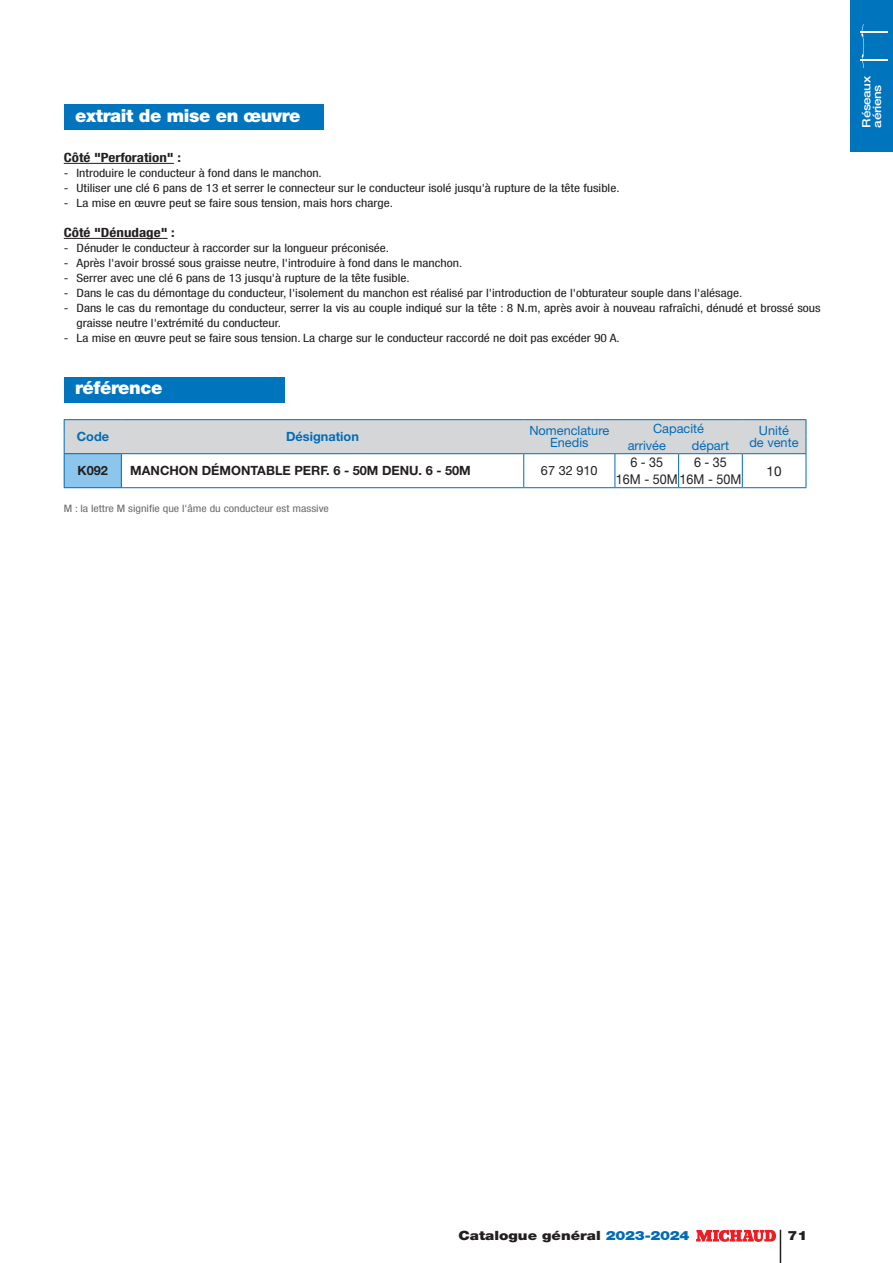
<style>
.page{position:relative;width:893px;height:1263px;background:#fff}
.page>*{position:absolute;margin:0;border:0;box-sizing:border-box;transform-origin:0 0}
.t1{font:900 18px "Helvetica Neue LT Pro";letter-spacing:-.02em;color:#fff}
.t2{font:13.5px/16.2px "Helvetica Neue LT Pro";color:#231f20;scale:.93 1}
.t3{font:13.5px "Helvetica Neue LT Pro";color:#231f20}
.t4{font:12.75px/12px "Helvetica Neue LT Pro";color:#006cb7;text-align:center}
.t5{font:700 12.75px "Helvetica Neue LT Pro";color:#231f20}
.t6{font:700 condensed 12.75px "Helvetica Neue LT Pro";color:#231f20;scale:1.18 1}
.t7{font:900 12.75px "Helvetica Neue LT Pro";color:#231f20;scale:1.18 1}
.t8{font:700 12.75px "Helvetica Neue LT Pro";color:#006cb7}
.t9{font:12.75px "Helvetica Neue LT Pro";color:#231f20}
.t10{font:condensed 11.55px/15px "Helvetica Neue LT Pro";color:#231f20;scale:1.18 1}
.t11{font:500 11.55px/10.5px "Helvetica Neue LT Pro";letter-spacing:-.03em;color:#fff;scale:1.18 1}
.t12{font:condensed 10.2px "Helvetica Neue LT Pro";color:#6c6d70;scale:1.18 1}
.s1{color:#006cb7}
</style>
<div class="page">
<hr style="left:0;top:0;width:1px;height:64px;background:#0074bd">
<hr style="left:780px;top:1230px;width:1px;height:33px;background:#231f20">
<svg style="left:696px;top:1230px;width:80px;height:12px"></svg>
<div style="left:850px;top:0;width:43px;height:152px;background:#0074bd"></div>
<svg style="left:861px;top:24px;width:27px;height:44px"></svg>
<hr style="left:64px;top:163px;width:110px;height:1px;background:#231f20">
<hr style="left:64px;top:238px;width:104px;height:1px;background:#231f20">
<div style="left:65px;top:105px;width:259px;height:25px;background:#0074bd"></div>
<hr style="left:64px;top:419px;width:57px;height:1px;background:#006cb7">
<hr style="left:121px;top:419px;width:403px;height:1px;background:#006cb7">
<hr style="left:524px;top:419px;width:91px;height:1px;background:#006cb7">
<hr style="left:615px;top:419px;width:64px;height:1px;background:#006cb7">
<hr style="left:679px;top:419px;width:63px;height:1px;background:#006cb7">
<hr style="left:742px;top:419px;width:64px;height:1px;background:#006cb7">
<svg style="left:64px;top:420px;width:743px;height:68px"></svg>
<hr style="left:64px;top:454px;width:1px;height:33px;background:#006cb7">
<hr style="left:64px;top:453px;width:57px;height:1px;background:#006cb7">
<hr style="left:64px;top:487px;width:57px;height:1px;background:#006cb7">
<hr style="left:121px;top:454px;width:1px;height:33px;background:#006cb7">
<hr style="left:121px;top:453px;width:403px;height:1px;background:#006cb7">
<hr style="left:121px;top:487px;width:403px;height:1px;background:#006cb7">
<hr style="left:523px;top:454px;width:1px;height:33px;background:#006cb7">
<hr style="left:524px;top:453px;width:91px;height:1px;background:#006cb7">
<hr style="left:524px;top:487px;width:91px;height:1px;background:#006cb7">
<hr style="left:615px;top:454px;width:1px;height:33px;background:#006cb7">
<hr style="left:615px;top:453px;width:64px;height:1px;background:#006cb7">
<hr style="left:615px;top:487px;width:64px;height:1px;background:#006cb7">
<hr style="left:678px;top:454px;width:1px;height:33px;background:#006cb7">
<hr style="left:679px;top:453px;width:63px;height:1px;background:#006cb7">
<hr style="left:679px;top:487px;width:63px;height:1px;background:#006cb7">
<hr style="left:742px;top:454px;width:1px;height:33px;background:#006cb7">
<hr style="left:742px;top:453px;width:64px;height:1px;background:#006cb7">
<hr style="left:806px;top:454px;width:1px;height:33px;background:#006cb7">
<hr style="left:742px;top:487px;width:64px;height:1px;background:#006cb7">
<div style="left:65px;top:377px;width:220px;height:25px;background:#0074bd"></div>
<h1 class="t1" style="left:75px;top:104px;width:227px">extrait de mise en œuvre</h1>
<p class="t6" style="left:64px;top:150px;width:101px">Côté "Perforation" :</p>
<p class="t10" style="left:64px;top:165px;width:220px">- Introduire le conducteur à fond dans le manchon.</p>
<p class="t10" style="left:64px;top:180px;width:472px">- Utiliser une clé 6 pans de 13 et serrer le connecteur sur le conducteur isolé jusqu'à rupture de la tête fusible.</p>
<p class="t10" style="left:64px;top:195px;width:280px">- La mise en œuvre peut se faire sous tension, mais hors charge.</p>
<p class="t6" style="left:64px;top:225px;width:96px">Côté "Dénudage" :</p>
<p class="t10" style="left:64px;top:240px;width:277px">- Dénuder le conducteur à raccorder sur la longueur préconisée.</p>
<p class="t10" style="left:64px;top:255px;width:339px">- Après l'avoir brossé sous graisse neutre, l'introduire à fond dans le manchon.</p>
<p class="t10" style="left:64px;top:270px;width:295px">- Serrer avec une clé 6 pans de 13 jusqu'à rupture de la tête fusible.</p>
<p class="t10" style="left:64px;top:285px;width:576px">- Dans le cas du démontage du conducteur, l'isolement du manchon est réalisé par l'introduction de l'obturateur souple dans l'alésage.</p>
<p class="t10" style="left:77px;top:300px;width:632px;text-indent:-13px">- Dans le cas du remontage du conducteur, serrer la vis au couple indiqué sur la tête : 8 N.m, après avoir à nouveau rafraîchi, dénudé et brossé sous graisse neutre l'extrémité du conducteur.</p>
<p class="t10" style="left:64px;top:330px;width:473px">- La mise en œuvre peut se faire sous tension. La charge sur le conducteur raccordé ne doit pas excéder 90 A.</p>
<h1 class="t1" style="left:75px;top:376px;width:89px">référence</h1>
<p class="t8" style="left:77px;top:429px;width:34px">Code</p>
<p class="t8" style="left:286px;top:429px;width:74px">Désignation</p>
<p class="t4" style="left:529px;top:424px;width:81px">Nomenclature<br>Enedis</p>
<p class="t4" style="left:653px;top:422px;width:52px">Capacité</p>
<p class="t4" style="left:759px;top:424px;width:31px">Unité</p>
<p class="t4" style="left:628px;top:439px;width:40px">arrivée</p>
<p class="t4" style="left:692px;top:439px;width:39px">départ</p>
<p class="t4" style="left:749px;top:436px;width:51px">de vente</p>
<p class="t5" style="left:78px;top:463px;width:32px">K092</p>
<p class="t5" style="left:130px;top:463px;width:342px">MANCHON DÉMONTABLE PERF. 6 - 50M DENU. 6 - 50M</p>
<p class="t9" style="left:541px;top:463px;width:58px">67 32 910</p>
<p class="t2" style="left:616px;top:454px;width:136px;text-indent:14px">6 - 35<br>16M - 50M 16M - 50M</p>
<p class="t2" style="left:694px;top:454px;width:37px">6 - 35</p>
<p class="t12" style="left:64px;top:502px;width:226px">M : la lettre M signifie que l'âme du conducteur est massive</p>
<p class="t3" style="left:767px;top:462px;width:17px">10</p>
<p class="t11" style="left:861px;top:128px;width:45px;rotate:-90deg">Réseaux aériens</p>
<p class="t7" style="left:458px;top:1228px;width:197px">Catalogue général <span class="s1">2023-2024</span></p>
<p class="t7" style="left:787px;top:1228px;width:18px">71</p>
</div>
